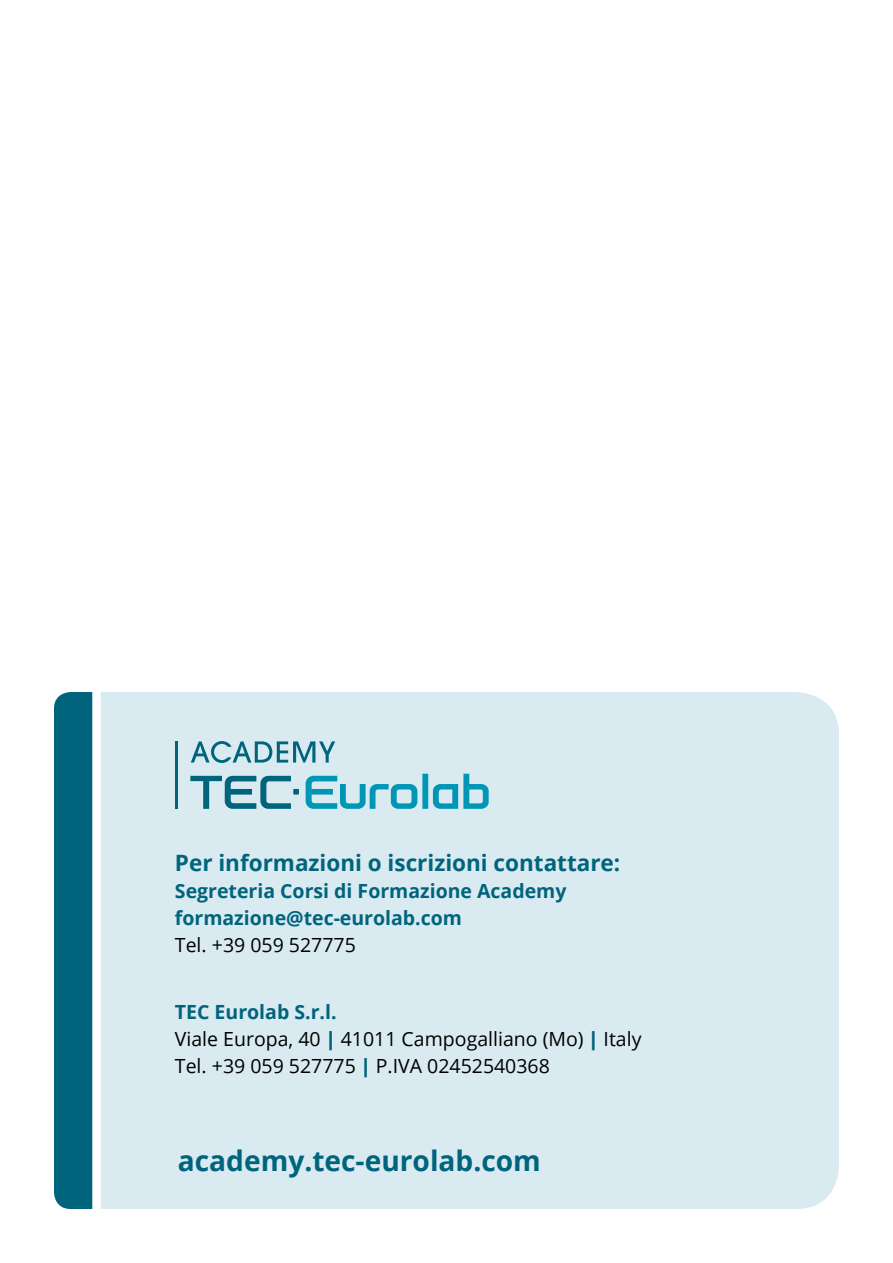
<style>
.page{position:relative;width:893px;height:1263px;background:#fff}
.page>*{position:absolute;margin:0;border:0;box-sizing:border-box;transform-origin:0 0}
.t1{font:700 28.2px "Open Sans";color:#00647c}
.t2{font:700 22.5px "Open Sans";color:#00647c}
.t3{font:19.5px/27px "Open Sans";color:#000}
.t4{font:700 19.5px/27px "Open Sans";color:#00647c}
.s1{font-weight:700;color:#00647c}
.s2{font-weight:800;color:#00647c}
</style>
<div class="page">
<div style="left:101px;top:692px;width:738px;height:517px;background:#d9eaf1"></div>
<div style="left:54px;top:692px;width:38px;height:517px;background:#00647c"></div>
<svg style="left:306px;top:774px;width:183px;height:35px;background:#7fc7d8"></svg>
<svg style="left:190px;top:776px;width:109px;height:33px;background:#85b6c3"></svg>
<svg style="left:191px;top:741px;width:144px;height:22px;background:#8ebbc8"></svg>
<hr style="left:175px;top:741px;width:2px;height:68px;background:#00647c">
<p class="t2" style="left:175px;top:847px;width:447px">Per informazioni o iscrizioni contattare:</p>
<p class="t4" style="left:175px;top:877px;width:393px">Segreteria Corsi di Formazione Academy formazione@tec-eurolab.com</p>
<p class="t3" style="left:175px;top:931px;width:182px">Tel. +39 059 527775</p>
<p class="t3" style="left:175px;top:997px;width:468px"><span class="s1">TEC Eurolab S.r.l.<br></span>Viale Europa, 40 <span class="s2">|</span> 41011 Campogalliano (Mo) <span class="s2">|</span> Italy<br>Tel. +39 059 527775 <span class="s2">|</span> P.IVA 02452540368</p>
<h1 class="t1" style="left:178px;top:1141px;width:364px">academy.tec-eurolab.com</h1>
</div>
